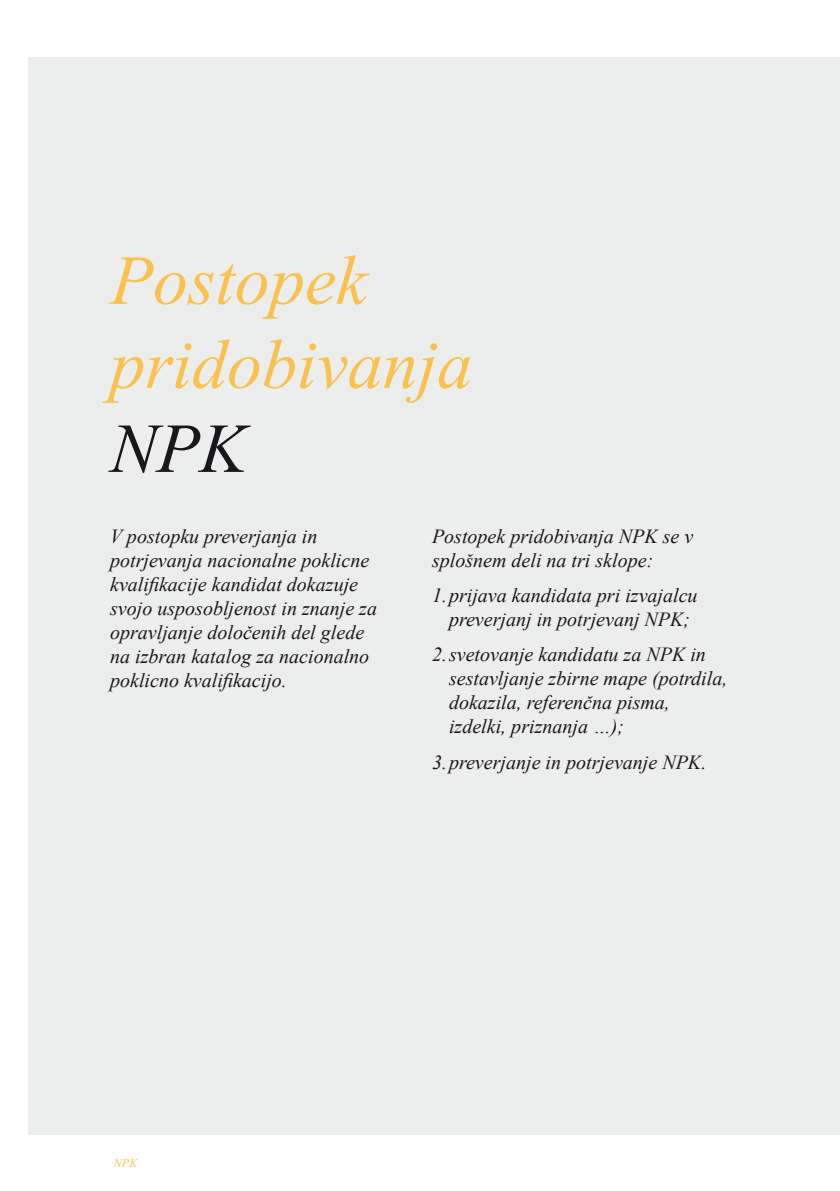
<style>
.page{position:relative;width:840px;height:1191px;background:#fff}
.page>*{position:absolute;margin:0;border:0;box-sizing:border-box;transform-origin:0 0}
.t1{font:italic 70px "Times New Roman";color:#fbc14e}
.t2{font:italic 70px "Times New Roman";color:#1a171c}
.t3{font:italic 20px/24px "Times New Roman";color:#1a171c}
.t4{font:italic 12px "Times New Roman";color:#fbc14e}
</style>
<div class="page">
<div style="left:28px;top:57px;width:811px;height:1077px;background:#eceded"></div>
<p class="t1" style="left:110px;top:232px;width:258px">Postopek</p>
<p class="t1" style="left:110px;top:316px;width:363px">pridobivanja</p>
<p class="t2" style="left:110px;top:400px;width:138px">NPK</p>
<p class="t3" style="left:110px;top:523px;width:268px">V postopku preverjanja in potrjevanja nacionalne poklicne kvalifikacije kandidat dokazuje svojo usposobljenost in znanje za opravljanje določenih del glede na izbran katalog za nacionalno poklicno kvalifikacijo.</p>
<p class="t3" style="left:432px;top:523px;width:263px">Postopek pridobivanja NPK se v splošnem deli na tri sklope:</p>
<p class="t3" style="left:432px;top:582px;width:267px;text-align:center">1.prijava kandidata pri izvajalcu preverjanj in potrjevanj NPK;</p>
<p class="t3" style="left:449px;top:642px;width:280px;text-indent:-17px">2.svetovanje kandidatu za NPK in sestavljanje zbirne mape (potrdila, dokazila, referenčna pisma, izdelki, priznanja …);</p>
<p class="t3" style="left:432px;top:749px;width:276px">3.preverjanje in potrjevanje NPK.</p>
<p class="t4" style="left:114px;top:1154px;width:25px">NPK</p>
</div>
